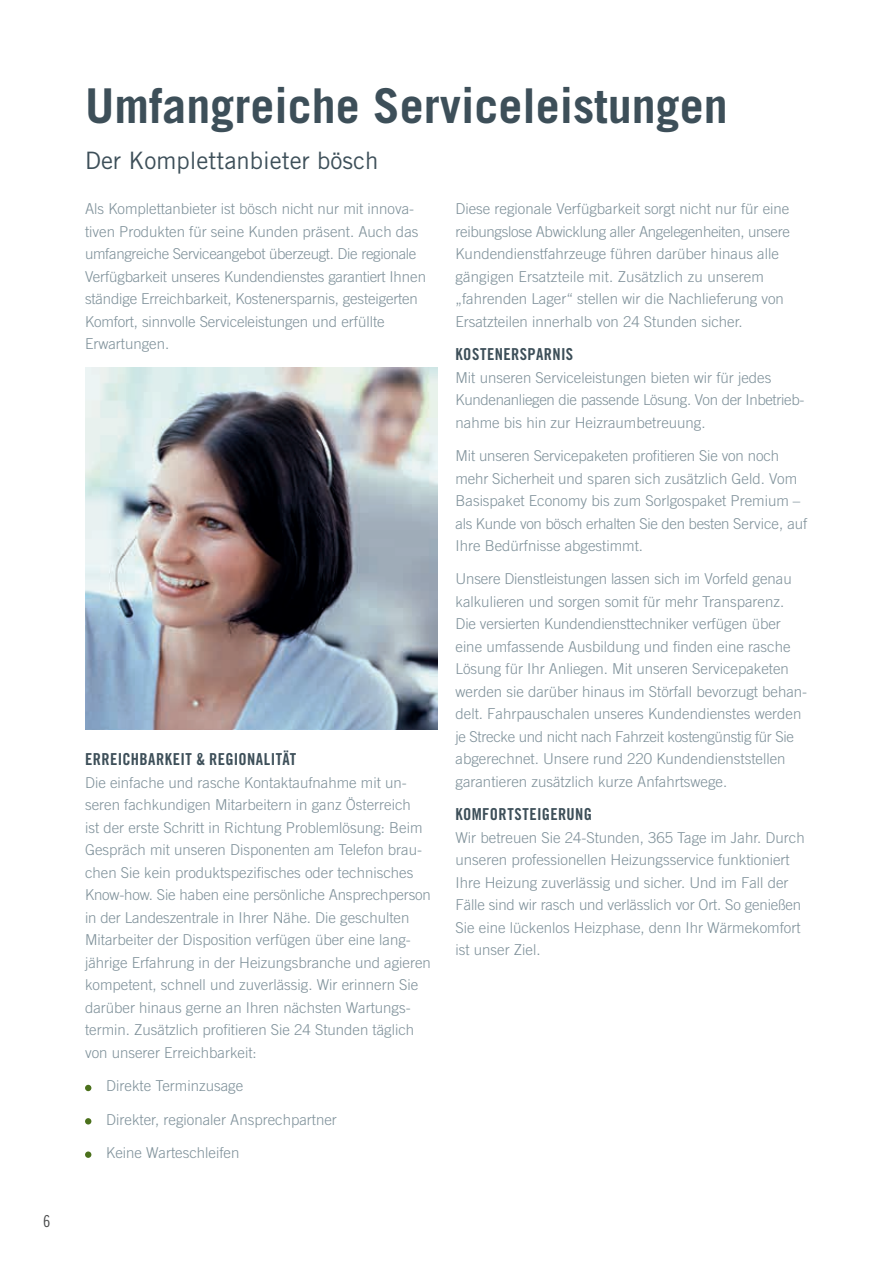
<style>
.page{position:relative;width:893px;height:1263px;background:#fff}
.page>*{position:absolute;margin:0;border:0;box-sizing:border-box;transform-origin:0 0}
.t1{font:700 48px "Trade Gothic";color:#3d4f59}
.t2{font:24px "Trade Gothic";color:#3d4f59}
.t3{font:16.5px "Trade Gothic Bold Cond Twenty";letter-spacing:.025em;color:#3d4f59}
.t4{font:16.5px "Trade Gothic Cond Eighteen";color:#4b4c4d}
.t5{font:300 15px/22.5px "Trade Gothic";color:#7f919a}
</style>
<div class="page">
<svg style="left:85px;top:1085px;width:6px;height:6px"></svg>
<svg style="left:85px;top:1118px;width:6px;height:6px"></svg>
<div style="left:85px;top:1151px;width:6px;height:7px;background:#4b711c;border-radius:50%"></div>
<img style="left:85px;top:368px;width:352px;height:361px">
<p class="t4" style="left:43px;top:1211px;width:9px">6</p>
<h1 class="t1" style="left:85px;top:77px;width:644px">Umfangreiche Serviceleistungen</h1>
<h2 class="t2" style="left:85px;top:146px;width:295px">Der Komplettanbieter bösch</h2>
<p class="t5" style="left:85px;top:198px;width:342px">Als Komplettanbieter ist bösch nicht nur mit innova&shy;tiven Produkten für seine Kunden präsent. Auch das umfangreiche Serviceangebot überzeugt. Die regionale Verfügbarkeit unseres Kundendienstes garantiert Ihnen ständige Erreichbarkeit, Kostenersparnis, gesteigerten Komfort, sinnvolle Serviceleistungen und erfüllte Erwartungen.</p>
<p class="t3" style="left:85px;top:749px;width:213px">ERREICHBARKEIT &amp; REGIONALITÄT</p>
<p class="t5" style="left:85px;top:771px;width:347px">Die einfache und rasche Kontaktaufnahme mit un&shy;seren fachkundigen Mitarbeitern in ganz Österreich<br>ist der erste Schritt in Richtung Problemlösung: Beim Gespräch mit unseren Disponenten am Telefon brau&shy;chen Sie kein produktspezifisches oder technisches Know-how. Sie haben eine persönliche Ansprechperson in der Landeszentrale in Ihrer Nähe. Die geschulten Mitarbeiter der Disposition verfügen über eine lang&shy;jährige Erfahrung in der Heizungsbranche und agieren kompetent, schnell und zuverlässig. Wir erinnern Sie darüber hinaus gerne an Ihren nächsten Wartungs&shy;termin. Zusätzlich profitieren Sie 24 Stunden täglich von unserer Erreichbarkeit:</p>
<p class="t5" style="left:106px;top:1074px;width:138px">Direkte Terminzusage</p>
<p class="t5" style="left:106px;top:1108px;width:232px">Direkter, regionaler Ansprechpartner</p>
<p class="t5" style="left:106px;top:1141px;width:135px">Keine Warteschleifen</p>
<p class="t5" style="left:455px;top:198px;width:336px">Diese regionale Verfügbarkeit sorgt nicht nur für eine reibungslose Abwicklung aller Angelegenheiten, unsere Kundendienstfahrzeuge führen darüber hinaus alle gängigen Ersatzteile mit. Zusätzlich zu unserem „fahrenden Lager“ stellen wir die Nachlieferung von Ersatzteilen innerhalb von 24 Stunden sicher.</p>
<p class="t3" style="left:455px;top:344px;width:119px">KOSTENERSPARNIS</p>
<p class="t5" style="left:455px;top:366px;width:350px">Mit unseren Serviceleistungen bieten wir für jedes<br>Kundenanliegen die passende Lösung. Von der Inbetrieb&shy;nahme bis hin zur Heizraumbetreuung.</p>
<p class="t5" style="left:455px;top:444px;width:353px">Mit unseren Servicepaketen profitieren Sie von noch mehr Sicherheit und sparen sich zusätzlich Geld. Vom Basispaket Economy bis zum Sorlgospaket Premium – als Kunde von bösch erhalten Sie den besten Service, auf Ihre Bedürfnisse abgestimmt.</p>
<p class="t5" style="left:455px;top:568px;width:353px">Unsere Dienstleistungen lassen sich im Vorfeld genau kalkulieren und sorgen somit für mehr Transparenz.<br>Die versierten Kundendiensttechniker verfügen über eine umfassende Ausbildung und finden eine rasche Lösung für Ihr Anliegen. Mit unseren Servicepaketen werden sie darüber hinaus im Störfall bevorzugt behan&shy;delt. Fahrpauschalen unseres Kundendienstes werden je Strecke und nicht nach Fahrzeit kostengünstig für Sie abgerechnet. Unsere rund 220 Kundendienststellen garantieren zusätzlich kurze Anfahrtswege.</p>
<p class="t3" style="left:455px;top:804px;width:138px">KOMFORTSTEIGERUNG</p>
<p class="t5" style="left:455px;top:826px;width:351px">Wir betreuen Sie 24-Stunden, 365 Tage im Jahr. Durch unseren professionellen Heizungsservice funktioniert Ihre Heizung zuverlässig und sicher. Und im Fall der Fälle sind wir rasch und verlässlich vor Ort. So genießen Sie eine lückenlos Heizphase, denn Ihr Wärmekomfort ist unser Ziel.</p>
</div>
